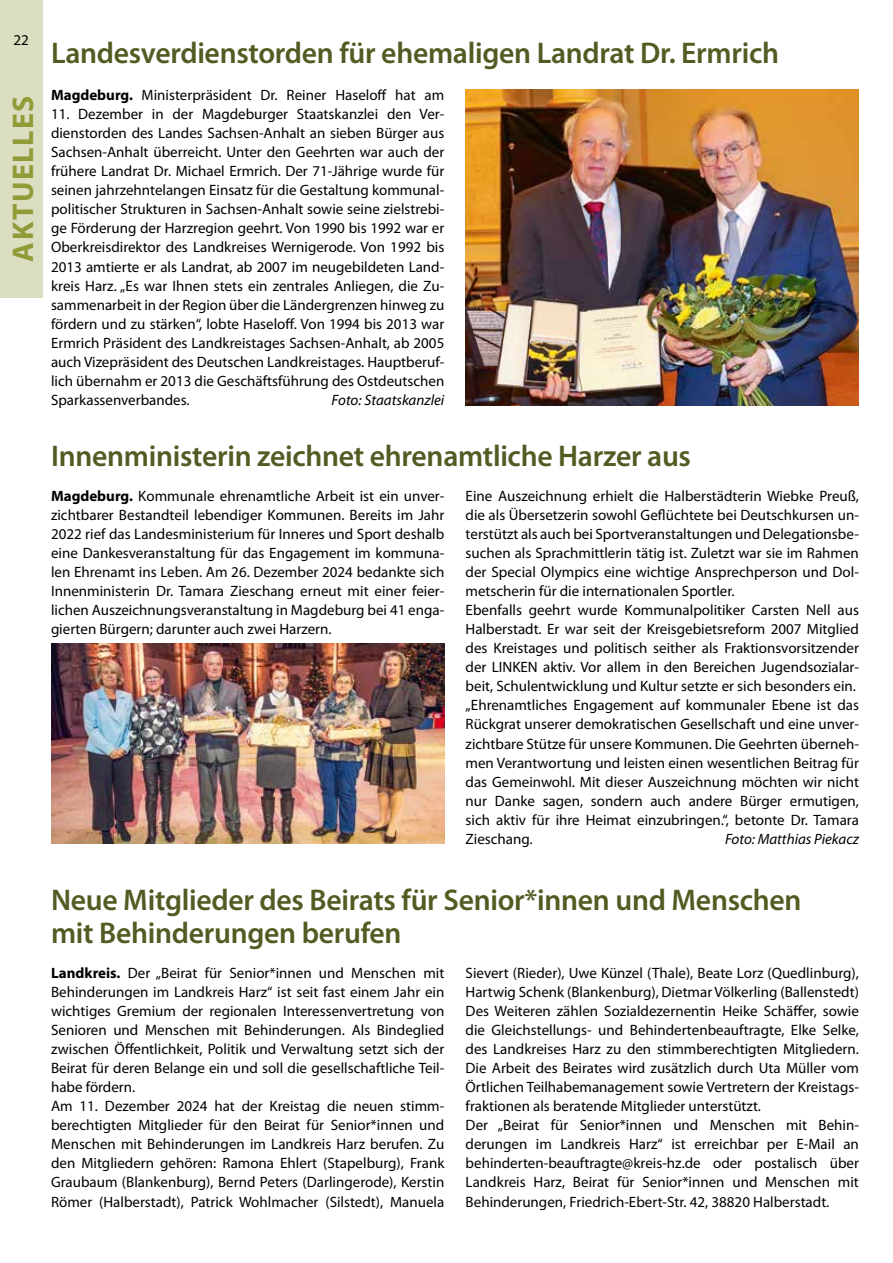
<style>
.page{position:relative;width:893px;height:1263px;background:#fff}
.page>*{position:absolute;margin:0;border:0;box-sizing:border-box;transform-origin:0 0}
.t1{font:600 30px/33px "Myriad Pro";letter-spacing:-.01em;color:#515c23}
.t2{font:700 30px "Myriad Pro";letter-spacing:.05em;color:#909c38}
.t3{font:15px/19px "Myriad Pro";color:#000}
.t4{font:italic 15px "Myriad Pro";color:#000}
.s1{font-weight:700}
</style>
<div class="page">
<div style="left:0;top:0;width:43px;height:298px;background:#dcdec2"></div>
<img style="left:51px;top:643px;width:393px;height:201px">
<img style="left:466px;top:89px;width:393px;height:316px">
<p class="t3" style="left:14px;top:30px;width:17px">22</p>
<h1 class="t2" style="left:3px;top:261px;width:168px;rotate:-90deg">AKTUELLES</h1>
<h1 class="t1" style="left:51px;top:36px;width:729px">Landesverdienstorden für ehemaligen Landrat Dr. Ermrich</h1>
<p class="t3" style="left:51px;top:85px;width:395px"><span class="s1">Magdeburg.</span> Ministerpräsident Dr. Reiner Haseloff hat am</p>
<p class="t3" style="left:51px;top:104px;width:395px;text-align:justify">11. Dezember in der Magdeburger Staatskanzlei den Ver&shy;dienstorden des Landes Sachsen-Anhalt an sieben Bürger aus Sachsen-Anhalt überreicht. Unter den Geehrten war auch der frühere Landrat Dr. Michael Ermrich. Der 71-Jährige wurde für seinen jahrzehntelangen Einsatz für die Gestaltung kommunal&shy;politischer Strukturen in Sachsen-Anhalt sowie seine zielstrebi&shy;ge Förderung der Harzregion geehrt. Von 1990 bis 1992 war er Oberkreisdirektor des Landkreises Wernigerode. Von 1992 bis 2013 amtierte er als Landrat, ab 2007 im neugebildeten Land&shy;kreis Harz. „Es war Ihnen stets ein zentrales Anliegen, die Zu&shy;sammenarbeit in der Region über die Ländergrenzen hinweg zu fördern und zu stärken“, lobte Haseloff. Von 1994 bis 2013 war Ermrich Präsident des Landkreistages Sachsen-Anhalt, ab 2005 auch Vizepräsident des Deutschen Landkreistages. Hauptberuf&shy;lich übernahm er 2013 die Geschäftsführung des Ostdeutschen Sparkassenverbandes.</p>
<p class="t4" style="left:332px;top:391px;width:114px">Foto: Staatskanzlei</p>
<h1 class="t1" style="left:51px;top:438px;width:641px">Innenministerin zeichnet ehrenamtliche Harzer aus</h1>
<p class="t3" style="left:51px;top:486px;width:395px;text-align:justify"><span class="s1">Magdeburg.</span> Kommunale ehrenamtliche Arbeit ist ein unver&shy;zichtbarer Bestandteil lebendiger Kommunen. Bereits im Jahr 2022 rief das Landesministerium für Inneres und Sport deshalb eine Dankesveranstaltung für das Engagement im kommuna&shy;len Ehrenamt ins Leben. Am 26. Dezember 2024 bedankte sich Innenministerin Dr. Tamara Zieschang erneut mit einer feier&shy;lichen Auszeichnungsveranstaltung in Magdeburg bei 41 enga&shy;gierten Bürgern; darunter auch zwei Harzern.</p>
<p class="t3" style="left:466px;top:486px;width:395px">Eine Auszeichnung erhielt die Halberstädterin Wiebke Preuß, die als Übersetzerin sowohl Geflüchtete bei Deutschkursen un&shy;terstützt als auch bei Sportveranstaltungen und Delegationsbe&shy;suchen als Sprachmittlerin tätig ist. Zuletzt war sie im Rahmen der Special Olympics eine wichtige Ansprechperson und Dol&shy;metscherin für die internationalen Sportler.<br>Ebenfalls geehrt wurde Kommunalpolitiker Carsten Nell aus Halberstadt. Er war seit der Kreisgebietsreform 2007 Mitglied des Kreistages und politisch seither als Fraktionsvorsitzender der LINKEN aktiv. Vor allem in den Bereichen Jugendsozialar&shy;beit, Schulentwicklung und Kultur setzte er sich besonders ein. „Ehrenamtliches Engagement auf kommunaler Ebene ist das Rückgrat unserer demokratischen Gesellschaft und eine unver&shy;zichtbare Stütze für unsere Kommunen. Die Geehrten überneh&shy;men Verantwortung und leisten einen wesentlichen Beitrag für das Gemeinwohl. Mit dieser Auszeichnung möchten wir nicht nur Danke sagen, sondern auch andere Bürger ermutigen, sich aktiv für ihre Heimat einzubringen.“, betonte Dr. Tamara Zieschang.</p>
<p class="t4" style="left:725px;top:830px;width:135px">Foto: Matthias Piekacz</p>
<h1 class="t1" style="left:51px;top:882px;width:752px">Neue Mitglieder des Beirats für Senior*innen und Menschen mit Behinderungen berufen</h1>
<p class="t3" style="left:51px;top:963px;width:395px"><span class="s1">Landkreis.</span> Der „Beirat für Senior*innen und Menschen mit Behinderungen im Landkreis Harz“ ist seit fast einem Jahr ein wichtiges Gremium der regionalen Interessenvertretung von Senioren und Menschen mit Behinderungen. Als Bindeglied zwischen Öffentlichkeit, Politik und Verwaltung setzt sich der Beirat für deren Belange ein und soll die gesellschaftliche Teil&shy;habe fördern.<br>Am 11. Dezember 2024 hat der Kreistag die neuen stimm&shy;berechtigten Mitglieder für den Beirat für Senior*innen und Menschen mit Behinderungen im Landkreis Harz berufen. Zu den Mitgliedern gehören: Ramona Ehlert (Stapelburg), Frank Graubaum (Blankenburg), Bernd Peters (Darlingerode), Kerstin Römer (Halberstadt), Patrick Wohlmacher (Silstedt), Manuela</p>
<p class="t3" style="left:466px;top:963px;width:395px">Sievert (Rieder), Uwe Künzel (Thale), Beate Lorz (Quedlinburg), Hartwig Schenk (Blankenburg), Dietmar Völkerling (Ballenstedt)<br>Des Weiteren zählen Sozialdezernentin Heike Schäffer, sowie die Gleichstellungs- und Behindertenbeauftragte, Elke Selke, des Landkreises Harz zu den stimmberechtigten Mitgliedern.<br>Die Arbeit des Beirates wird zusätzlich durch Uta Müller vom Örtlichen Teilhabemanagement sowie Vertretern der Kreistags&shy;fraktionen als beratende Mitglieder unterstützt.<br>Der „Beirat für Senior*innen und Menschen mit Behin&shy;derungen im Landkreis Harz“ ist erreichbar per E-Mail an behinderten-beauftragte@kreis-hz.de oder postalisch über Landkreis Harz, Beirat für Senior*innen und Menschen mit Behinderungen, Friedrich-Ebert-Str. 42, 38820 Halberstadt.</p>
</div>
